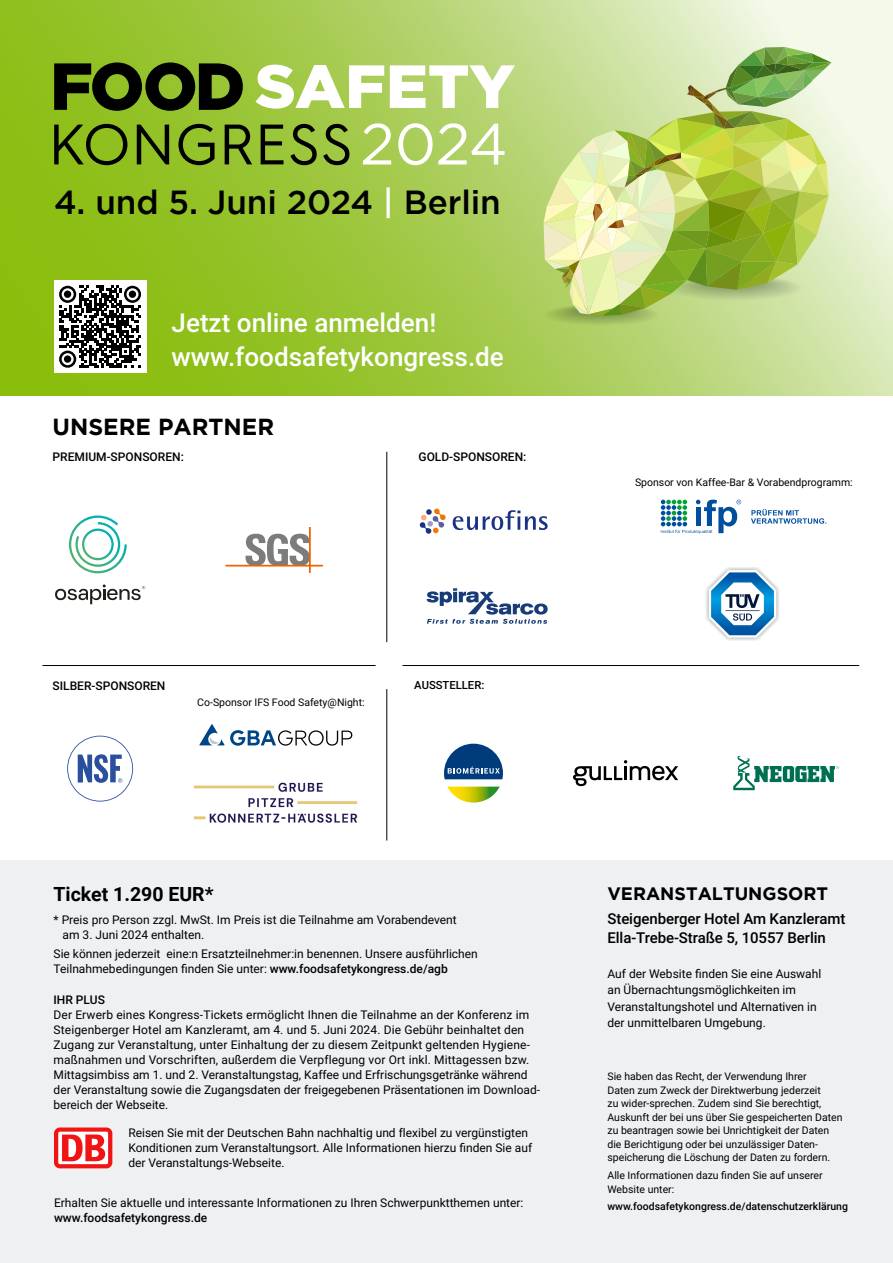
<style>
.page{position:relative;width:893px;height:1263px;background:#fff}
.page>*{position:absolute;margin:0;border:0;box-sizing:border-box;transform-origin:0 0}
.t1{font:500 33.3px "Gotham";letter-spacing:-.005em;color:#000}
.name{font:500 26.1px/34.7px "Roboto";color:#fff}
.t2{font:700 23.25px "Gotham";color:#000}
.name-2{font:700 19.5px "Roboto";color:#000}
.t3{font:700 18px "Gotham";color:#000}
.name-3{font:500 15px/19.5px "Roboto";letter-spacing:-.005em;color:#000}
.name-4{font:12px/15px "Roboto";color:#000}
.referent{font:500 12px "Roboto";color:#000}
.referent-2{font:500 11.25px "Roboto";color:#000}
.name-5{font:10.5px/13.5px "Roboto";color:#000}
.referent-3{font:10.5px "Roboto";color:#000}
.name-6{font:500 10.5px "Roboto";color:#000}
.s1{color:#fff}
.s2{font-weight:500}
</style>
<div class="page">
<div style="left:0;top:860px;width:893px;height:403px;background:#eef0f1"></div>
<svg style="left:0;top:0;width:893px;height:395px;background:#abce58"></svg>
<svg style="left:255px;top:65px;width:260px;height:44px"></svg>
<svg style="left:54px;top:62px;width:189px;height:49px;background:#3d5011"></svg>
<svg style="left:54px;top:124px;width:295px;height:41px;background:#6a8a20"></svg>
<svg style="left:363px;top:123px;width:142px;height:42px"></svg>
<div style="left:54px;top:281px;width:92px;height:92px;background:#fff"></div>
<svg style="left:59px;top:286px;width:82px;height:82px"></svg>
<div style="left:64px;top:291px;width:7px;height:7px;background:#000;border-radius:50%"></div>
<div style="left:129px;top:291px;width:7px;height:7px;background:#000;border-radius:50%"></div>
<div style="left:64px;top:355px;width:7px;height:8px;background:#000;border-radius:50%"></div>
<svg style="left:547px;top:305px;width:110px;height:20px"></svg>
<svg style="left:550px;top:305px;width:104px;height:19px"></svg>
<svg style="left:552px;top:305px;width:100px;height:18px"></svg>
<svg style="left:553px;top:305px;width:98px;height:18px"></svg>
<div style="left:553px;top:305px;width:97px;height:17px;background:#9dbc59;border-radius:50%"></div>
<div style="left:554px;top:305px;width:96px;height:17px;background:#a5c16b;border-radius:50%"></div>
<div style="left:554px;top:305px;width:95px;height:17px;background:#9cbb58;border-radius:50%"></div>
<div style="left:555px;top:305px;width:94px;height:17px;background:#a5c06a;border-radius:50%"></div>
<div style="left:555px;top:305px;width:93px;height:17px;background:#9cba58;border-radius:50%"></div>
<div style="left:556px;top:305px;width:92px;height:17px;background:#a4c069;border-radius:50%"></div>
<svg style="left:556px;top:305px;width:91px;height:17px"></svg>
<div style="left:557px;top:305px;width:89px;height:16px;background:#98b756;border-radius:50%"></div>
<div style="left:558px;top:306px;width:88px;height:15px;background:#a0bb67;border-radius:50%"></div>
<div style="left:558px;top:306px;width:87px;height:15px;background:#98b656;border-radius:50%"></div>
<div style="left:559px;top:306px;width:86px;height:15px;background:#9fba66;border-radius:50%"></div>
<svg style="left:559px;top:306px;width:85px;height:15px"></svg>
<div style="left:560px;top:306px;width:84px;height:14px;background:#9cb664;border-radius:50%"></div>
<div style="left:561px;top:306px;width:81px;height:14px;background:#96b255;border-radius:50%"></div>
<div style="left:562px;top:306px;width:80px;height:14px;background:#9bb664;border-radius:50%"></div>
<div style="left:562px;top:306px;width:79px;height:14px;background:#94b155;border-radius:50%"></div>
<div style="left:563px;top:306px;width:78px;height:14px;background:#96b15e;border-radius:50%"></div>
<div style="left:563px;top:306px;width:77px;height:13px;background:#91ad53;border-radius:50%"></div>
<div style="left:564px;top:306px;width:76px;height:13px;background:#97b161;border-radius:50%"></div>
<div style="left:564px;top:306px;width:75px;height:13px;background:#91ac53;border-radius:50%"></div>
<div style="left:565px;top:306px;width:74px;height:13px;background:#96b05f;border-radius:50%"></div>
<div style="left:565px;top:306px;width:73px;height:13px;background:#90ac53;border-radius:50%"></div>
<div style="left:566px;top:306px;width:72px;height:13px;background:#91ab5b;border-radius:50%"></div>
<div style="left:566px;top:306px;width:71px;height:12px;background:#8fa957;border-radius:50%"></div>
<div style="left:572px;top:307px;width:59px;height:10px;background:#88a353;border-radius:50%"></div>
<svg style="left:544px;top:47px;width:287px;height:269px;background:#bed37d"></svg>
<svg style="left:54px;top:1127px;width:58px;height:41px"></svg>
<div style="left:58px;top:1132px;width:50px;height:32px;background:#fff;border-radius:2px"></div>
<svg style="left:62px;top:1134px;width:43px;height:27px"></svg>
<svg style="left:69px;top:515px;width:58px;height:58px"></svg>
<svg style="left:55px;top:584px;width:90px;height:20px"></svg>
<svg style="left:420px;top:509px;width:26px;height:25px"></svg>
<svg style="left:453px;top:510px;width:95px;height:20px"></svg>
<svg style="left:706px;top:567px;width:73px;height:74px"></svg>
<svg style="left:199px;top:724px;width:153px;height:22px"></svg>
<svg style="left:427px;top:588px;width:121px;height:36px"></svg>
<hr style="left:387px;top:452px;width:1px;height:190px;background:#000">
<hr style="left:387px;top:689px;width:1px;height:151px;background:#000">
<svg style="left:573px;top:760px;width:105px;height:26px"></svg>
<svg style="left:447px;top:787px;width:53px;height:16px"></svg>
<svg style="left:444px;top:744px;width:59px;height:35px"></svg>
<svg style="left:733px;top:756px;width:106px;height:34px"></svg>
<hr style="left:43px;top:665px;width:333px;height:1px;background:#000">
<hr style="left:403px;top:665px;width:456px;height:1px;background:#000">
<svg style="left:751px;top:509px;width:75px;height:15px"></svg>
<svg style="left:661px;top:500px;width:80px;height:34px"></svg>
<svg style="left:245px;top:534px;width:64px;height:31px"></svg>
<div style="left:226px;top:565px;width:97px;height:1px;border:1px solid #ee6300"></div>
<div style="left:309px;top:527px;width:1px;height:46px;border:1px solid #ee6300"></div>
<svg style="left:67px;top:736px;width:66px;height:65px"></svg>
<img style="left:193px;top:782px;width:165px;height:41px">
<p class="t1" style="left:54px;top:183px;width:448px">4. und 5. Juni 2024 <span class="s1">|</span> Berlin</p>
<p class="name" style="left:172px;top:304px;width:334px">Jetzt online anmelden! www.foodsafetykongress.de</p>
<p class="t2" style="left:53px;top:413px;width:223px">UNSERE PARTNER</p>
<p class="referent" style="left:53px;top:448px;width:133px">PREMIUM-SPONSOREN:</p>
<p class="referent" style="left:418px;top:448px;width:109px">GOLD-SPONSOREN:</p>
<p class="referent" style="left:53px;top:677px;width:114px">SILBER-SPONSOREN</p>
<p class="referent-3" style="left:197px;top:694px;width:169px">Co-Sponsor IFS Food Safety@Night:</p>
<p class="referent-2" style="left:414px;top:677px;width:72px">AUSSTELLER:</p>
<p class="referent-3" style="left:635px;top:475px;width:219px">Sponsor von Kaffee-Bar &amp; Vorabendprogramm:</p>
<p class="name-2" style="left:54px;top:881px;width:162px">Ticket 1.290 EUR*</p>
<p class="t3" style="left:607px;top:883px;width:222px">VERANSTALTUNGSORT</p>
<p class="name-3" style="left:607px;top:908px;width:239px">Steigenberger Hotel Am Kanzleramt<br>Ella-Trebe-Straße 5, 10557 Berlin</p>
<p class="name-4" style="left:607px;top:965px;width:215px;line-height:16.5px">Auf der Website finden Sie eine Auswahl an Übernachtungsmöglichkeiten im Veranstaltungshotel und Alternativen in der unmittelbaren Umgebung.</p>
<p class="name-4" style="left:63px;top:911px;width:396px;text-indent:-9px">* Preis pro Person zzgl. MwSt. Im Preis ist die Teilnahme am Vorabendevent am 3. Juni 2024 enthalten.</p>
<p class="name-4" style="left:54px;top:946px;width:426px">Sie können jederzeit eine:n Ersatzteilnehmer:in benennen. Unsere ausführlichen<br>Teilnahmebedingungen finden Sie unter: <span class="s2">www.foodsafetykongress.de/agb</span></p>
<p class="name-4" style="left:54px;top:992px;width:488px"><span class="s2">IHR PLUS<br></span>Der Erwerb eines Kongress-Tickets ermöglicht Ihnen die Teilnahme an der Konferenz im Steigenberger Hotel am Kanzleramt, am 4. und 5. Juni 2024. Die Gebühr beinhaltet den Zugang zur Veranstaltung, unter Einhaltung der zu diesem Zeitpunkt geltenden Hygiene&shy;maßnahmen und Vorschriften, außerdem die Verpflegung vor Ort inkl. Mittagessen bzw.<br>Mittagsimbiss am 1. und 2. Veranstaltungstag, Kaffee und Erfrischungsgetränke während der Veranstaltung sowie die Zugangsdaten der freigegebenen Präsentationen im Download&shy;bereich der Webseite.</p>
<p class="name-5" style="left:607px;top:1069px;width:237px">Sie haben das Recht, der Verwendung Ihrer<br>Daten zum Zweck der Direktwerbung jederzeit<br>zu wider-sprechen. Zudem sind Sie berechtigt, Auskunft der bei uns über Sie gespeicherten Daten zu beantragen sowie bei Unrichtigkeit der Daten die Berichtigung oder bei unzulässiger Daten&shy;speicherung die Löschung der Daten zu fordern.</p>
<p class="name-5" style="left:607px;top:1168px;width:217px">Alle Informationen dazu finden Sie auf unserer<br>Website unter:</p>
<p class="name-6" style="left:607px;top:1199px;width:242px">www.foodsafetykongress.de/datenschutzerklärung</p>
<p class="name-4" style="left:128px;top:1125px;width:405px">Reisen Sie mit der Deutschen Bahn nachhaltig und flexibel zu vergünstigten<br>Konditionen zum Veranstaltungsort. Alle Informationen hierzu finden Sie auf der Veranstaltungs-Webseite.</p>
<p class="name-4" style="left:54px;top:1195px;width:471px">Erhalten Sie aktuelle und interessante Informationen zu Ihren Schwerpunktthemen unter: <span class="s2">www.foodsafetykongress.de</span></p>
</div>
